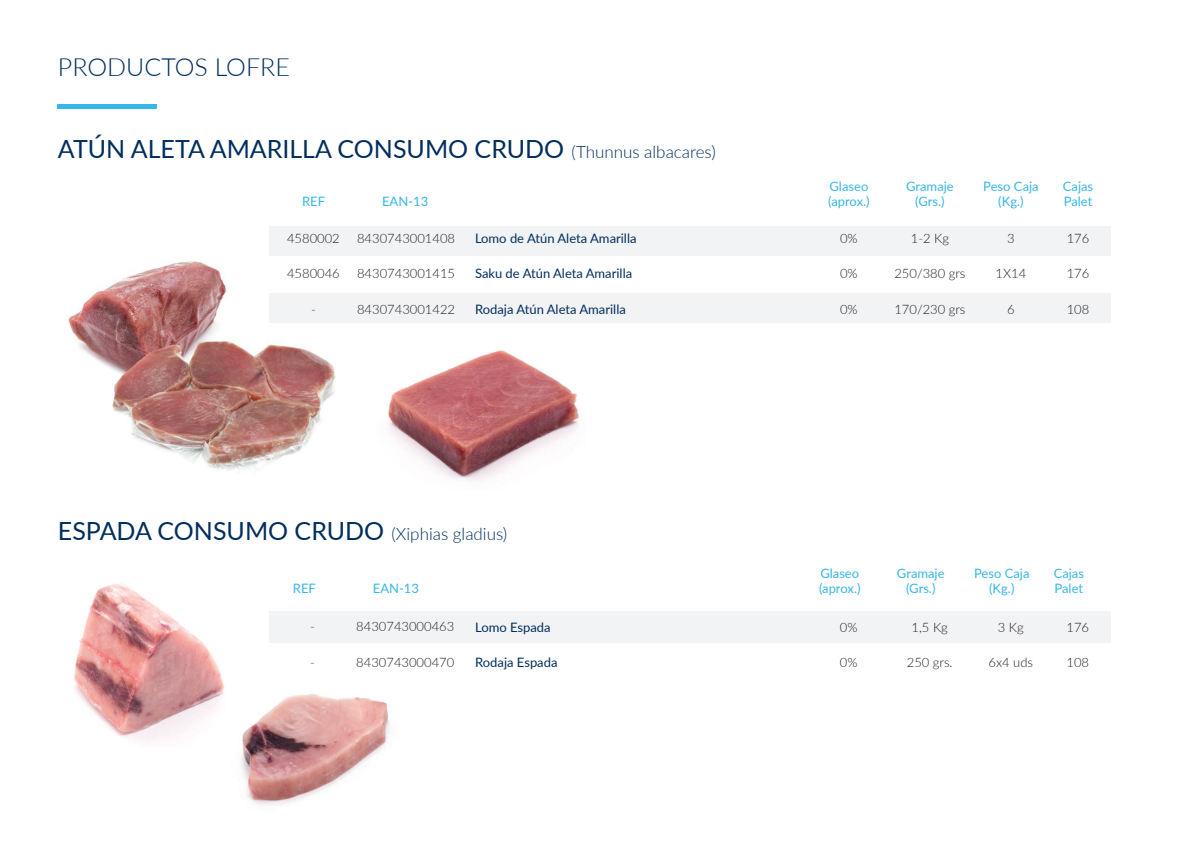
<style>
.page{position:relative;width:1191px;height:842px;background:#fff}
.page>*{position:absolute;margin:0;border:0;box-sizing:border-box;transform-origin:0 0}
.t1{font:25px "Lato";color:#002e5e}
.t2{font:300 25px "Lato";color:#002e5e}
.t3{font:300 13px "Lato";color:#231f20}
.t4{font:13px/15.6px "Lato";color:#37b6e8}
.t5{font:13px "Lato";color:#002e5e}
.s1{font-weight:300;font-size:17px}
</style>
<div class="page">
<img style="left:66px;top:255px;width:276px;height:216px">
<hr style="left:58px;top:104px;width:99px;height:4px;background:#37b6e8">
<div style="left:269px;top:226px;width:841px;height:29px;background:#f2f3f4"></div>
<div style="left:269px;top:293px;width:841px;height:29px;background:#f2f3f4"></div>
<img style="left:388px;top:350px;width:191px;height:131px">
<img style="left:241px;top:694px;width:149px;height:111px">
<img style="left:74px;top:583px;width:151px;height:158px">
<div style="left:270px;top:611px;width:840px;height:31px;background:#f2f3f4"></div>
<h1 class="t2" style="left:58px;top:50px;width:233px">PRODUCTOS LOFRE</h1>
<h1 class="t1" style="left:58px;top:131px;width:659px">ATÚN ALETA AMARILLA CONSUMO CRUDO <span class="s1">(Thunnus albacares)</span></h1>
<p class="t4" style="left:828px;top:178px;width:43px">Glaseo (aprox.)</p>
<p class="t4" style="left:906px;top:178px;width:49px">Gramaje</p>
<p class="t4" style="left:302px;top:193px;width:24px">REF</p>
<p class="t4" style="left:382px;top:193px;width:48px">EAN-13</p>
<p class="t4" style="left:915px;top:193px;width:31px">(Grs.)</p>
<p class="t3" style="left:287px;top:229px;width:54px">4580002</p>
<p class="t3" style="left:287px;top:265px;width:54px">4580046</p>
<p class="t3" style="left:311px;top:300px;width:6px">-</p>
<p class="t3" style="left:357px;top:229px;width:100px">8430743001408</p>
<p class="t3" style="left:357px;top:265px;width:100px">8430743001415</p>
<p class="t3" style="left:357px;top:300px;width:100px">8430743001422</p>
<p class="t5" style="left:475px;top:229px;width:163px">Lomo de Atún Aleta Amarilla</p>
<p class="t5" style="left:475px;top:264px;width:159px">Saku de Atún Aleta Amarilla</p>
<p class="t5" style="left:475px;top:300px;width:152px">Rodaja Atún Aleta Amarilla</p>
<p class="t3" style="left:840px;top:229px;width:19px">0%</p>
<p class="t3" style="left:840px;top:265px;width:19px">0%</p>
<p class="t3" style="left:840px;top:300px;width:19px">0%</p>
<p class="t3" style="left:910px;top:229px;width:40px">1-2 Kg</p>
<p class="t3" style="left:894px;top:265px;width:73px">250/380 grs</p>
<p class="t3" style="left:894px;top:300px;width:73px">170/230 grs</p>
<p class="t4" style="left:983px;top:178px;width:57px;text-align:center">Peso Caja (Kg.)</p>
<p class="t4" style="left:1062px;top:178px;width:32px">Cajas<br>Palet</p>
<p class="t3" style="left:1007px;top:229px;width:9px">3</p>
<p class="t3" style="left:995px;top:265px;width:32px">1X14</p>
<p class="t3" style="left:1007px;top:300px;width:9px">6</p>
<p class="t3" style="left:1066px;top:229px;width:24px">176</p>
<p class="t3" style="left:1066px;top:265px;width:24px">176</p>
<p class="t3" style="left:1066px;top:300px;width:24px">108</p>
<h1 class="t1" style="left:58px;top:513px;width:451px">ESPADA CONSUMO CRUDO <span class="s1">(Xiphias gladius)</span></h1>
<p class="t4" style="left:819px;top:565px;width:43px">Glaseo (aprox.)</p>
<p class="t4" style="left:897px;top:565px;width:49px">Gramaje</p>
<p class="t4" style="left:293px;top:580px;width:24px">REF</p>
<p class="t4" style="left:373px;top:580px;width:48px">EAN-13</p>
<p class="t4" style="left:906px;top:580px;width:31px">(Grs.)</p>
<p class="t3" style="left:310px;top:618px;width:6px">-</p>
<p class="t3" style="left:310px;top:653px;width:6px">-</p>
<p class="t3" style="left:356px;top:618px;width:100px">8430743000463</p>
<p class="t3" style="left:356px;top:653px;width:100px">8430743000470</p>
<p class="t5" style="left:475px;top:617px;width:77px">Lomo Espada</p>
<p class="t5" style="left:475px;top:653px;width:84px">Rodaja Espada</p>
<p class="t3" style="left:840px;top:618px;width:19px">0%</p>
<p class="t3" style="left:840px;top:653px;width:19px">0%</p>
<p class="t3" style="left:911px;top:618px;width:38px">1,5 Kg</p>
<p class="t3" style="left:906px;top:653px;width:47px">250 grs.</p>
<p class="t4" style="left:974px;top:565px;width:57px;text-align:center">Peso Caja (Kg.)</p>
<p class="t4" style="left:1053px;top:565px;width:32px">Cajas<br>Palet</p>
<p class="t3" style="left:997px;top:618px;width:27px">3 Kg</p>
<p class="t3" style="left:988px;top:653px;width:46px">6x4 uds</p>
<p class="t3" style="left:1066px;top:618px;width:24px">176</p>
<p class="t3" style="left:1066px;top:653px;width:24px">108</p>
</div>
